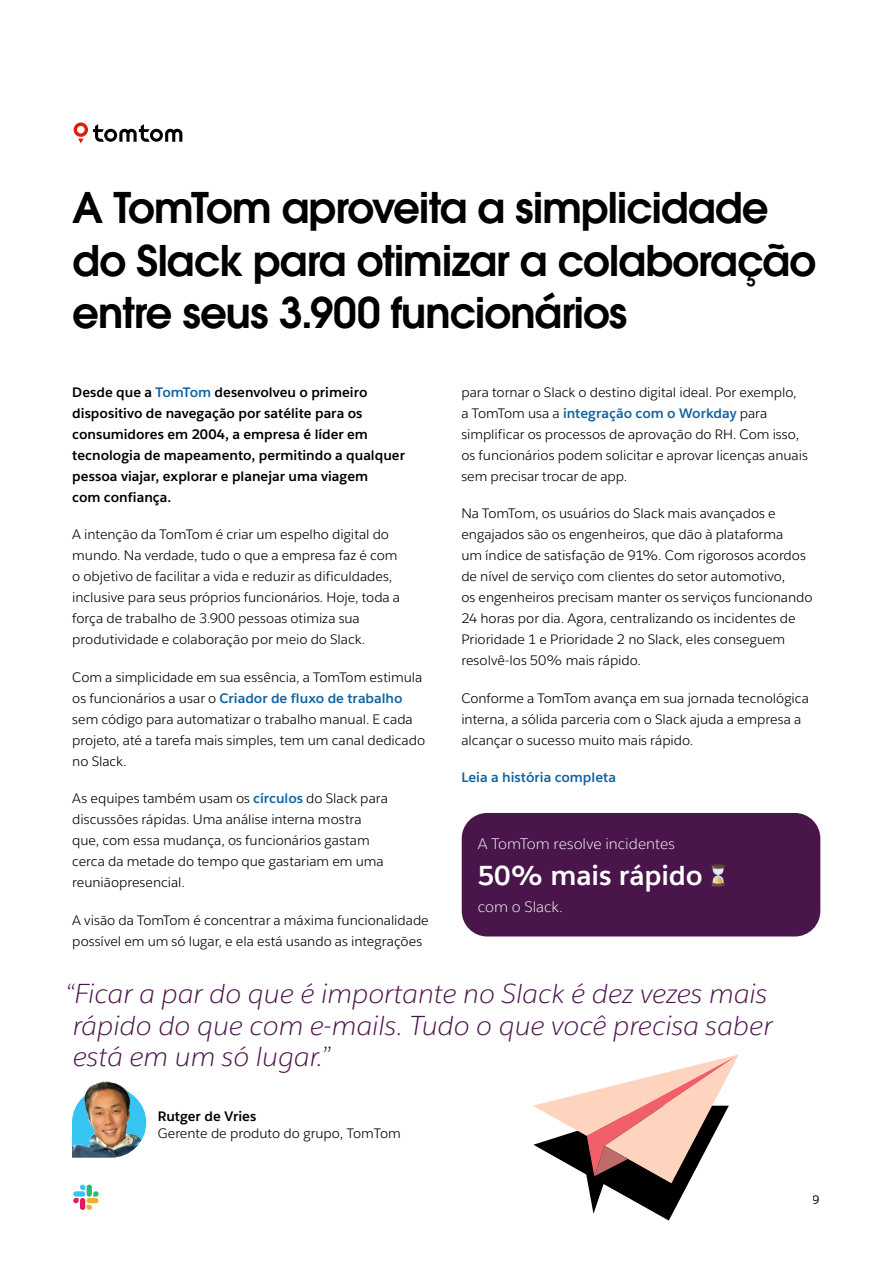
<style>
.page{position:relative;width:893px;height:1263px;background:#fff}
.page>*{position:absolute;margin:0;border:0;box-sizing:border-box;transform-origin:0 0}
.t1{font:42px/52.5px "Avant Garde For Salesforce Dm";letter-spacing:-.025em;color:#000}
.t2{font:italic 300 27px/31.5px "Salesforce Sans";color:#4a154b}
.Purple_box_main{font:700 27px "Salesforce Sans";letter-spacing:-.01em;color:#fff}
.Purple_box_body{font:300 15px "Salesforce Sans";color:#fff}
.Body{font:13.5px/21px "Salesforce Sans";letter-spacing:-.005em;color:#000}
.Body-2{font:700 13.5px/21px "Salesforce Sans";color:#000}
.Body-3{font:700 13.5px "Salesforce Sans";color:#1264a3}
.t3{font:12px "Salesforce Sans";color:#000}
.s1{color:#1264a3}
.s2{font-weight:700;color:#1264a3}
</style>
<div class="page">
<svg style="left:73px;top:1198px;width:6px;height:5px"></svg>
<div style="left:80px;top:1198px;width:5px;height:12px;background:#e01e5a;border-radius:3px"></div>
<svg style="left:80px;top:1184px;width:5px;height:6px"></svg>
<div style="left:73px;top:1191px;width:12px;height:5px;background:#36c5f0;border-radius:3px"></div>
<svg style="left:93px;top:1191px;width:6px;height:5px"></svg>
<div style="left:87px;top:1184px;width:5px;height:12px;background:#2eb67d;border-radius:3px"></div>
<svg style="left:87px;top:1204px;width:5px;height:6px"></svg>
<div style="left:87px;top:1198px;width:12px;height:5px;background:#ecb22e;border-radius:3px"></div>
<svg style="left:74px;top:122px;width:108px;height:21px"></svg>
<div style="left:462px;top:813px;width:358px;height:123px;background:#4a154b;border-radius:26px"></div>
<svg style="left:712px;top:864px;width:12px;height:22px"></svg>
<svg style="left:533px;top:1054px;width:206px;height:166px"></svg>
<img style="left:72px;top:1099px;width:74px;height:58px">
<img style="left:81px;top:1081px;width:57px;height:24px">
<h1 class="t1" style="left:72px;top:181px;width:746px">A TomTom aproveita a simplicidade do Slack para otimizar a colaboração entre seus 3.900 funcionários</h1>
<p class="Body-2" style="left:72px;top:381px;width:334px">Desde que a <span class="s1">TomTom</span> desenvolveu o primeiro dispositivo de navegação por satélite para os consumidores em 2004, a empresa é líder em tecnologia de mapeamento, permitindo a qualquer pessoa viajar, explorar e planejar uma viagem<br>com confiança.</p>
<p class="Body" style="left:72px;top:524px;width:329px">A intenção da TomTom é criar um espelho digital do mundo. Na verdade, tudo o que a empresa faz é com o objetivo de facilitar a vida e reduzir as dificuldades, inclusive para seus próprios funcionários. Hoje, toda a força de trabalho de 3.900 pessoas otimiza sua produtividade e colaboração por meio do Slack.</p>
<p class="Body" style="left:72px;top:666px;width:354px">Com a simplicidade em sua essência, a TomTom estimula os funcionários a usar o <span class="s2">Criador de fluxo de trabalho </span>sem código para automatizar o trabalho manual. E cada projeto, até a tarefa mais simples, tem um canal dedicado no Slack.</p>
<p class="Body" style="left:72px;top:788px;width:317px">As equipes também usam os <span class="s2">círculos</span> do Slack para discussões rápidas. Uma análise interna mostra que, com essa mudança, os funcionários gastam cerca da metade do tempo que gastariam em uma reuniãopresencial.</p>
<p class="Body" style="left:72px;top:909px;width:358px">A visão da TomTom é concentrar a máxima funcionalidade possível em um só lugar, e ela está usando as integrações</p>
<p class="Body" style="left:461px;top:381px;width:348px">para tornar o Slack o destino digital ideal. Por exemplo,<br>a TomTom usa a <span class="s2">integração com o Workday</span> para simplificar os processos de aprovação do RH. Com isso, os funcionários podem solicitar e aprovar licenças anuais sem precisar trocar de app.</p>
<p class="Body" style="left:461px;top:503px;width:353px">Na TomTom, os usuários do Slack mais avançados e engajados são os engenheiros, que dão à plataforma<br>um índice de satisfação de 91%. Com rigorosos acordos de nível de serviço com clientes do setor automotivo,<br>os engenheiros precisam manter os serviços funcionando 24 horas por dia. Agora, centralizando os incidentes de Prioridade 1 e Prioridade 2 no Slack, eles conseguem resolvê-los 50% mais rápido.</p>
<p class="Body" style="left:461px;top:687px;width:349px">Conforme a TomTom avança em sua jornada tecnológica interna, a sólida parceria com o Slack ajuda a empresa a alcançar o sucesso muito mais rápido.</p>
<p class="Body-3" style="left:461px;top:769px;width:156px">Leia a história completa</p>
<p class="Purple_box_body" style="left:478px;top:835px;width:198px">A TomTom resolve incidentes</p>
<p class="Purple_box_main" style="left:478px;top:858px;width:227px">50% mais rápido</p>
<p class="Purple_box_body" style="left:478px;top:897px;width:87px">com o Slack.</p>
<p class="t2" style="left:73px;top:978px;width:701px;text-indent:-8px">“Ficar a par do que é importante no Slack é dez vezes mais rápido do que com e-mails. Tudo o que você precisa saber está em um só lugar.”</p>
<p class="Body-2" style="left:158px;top:1106px;width:100px">Rutger de Vries</p>
<p class="Body" style="left:158px;top:1122px;width:245px">Gerente de produto do grupo, TomTom</p>
<p class="t3" style="left:813px;top:1192px;width:9px">9</p>
</div>
